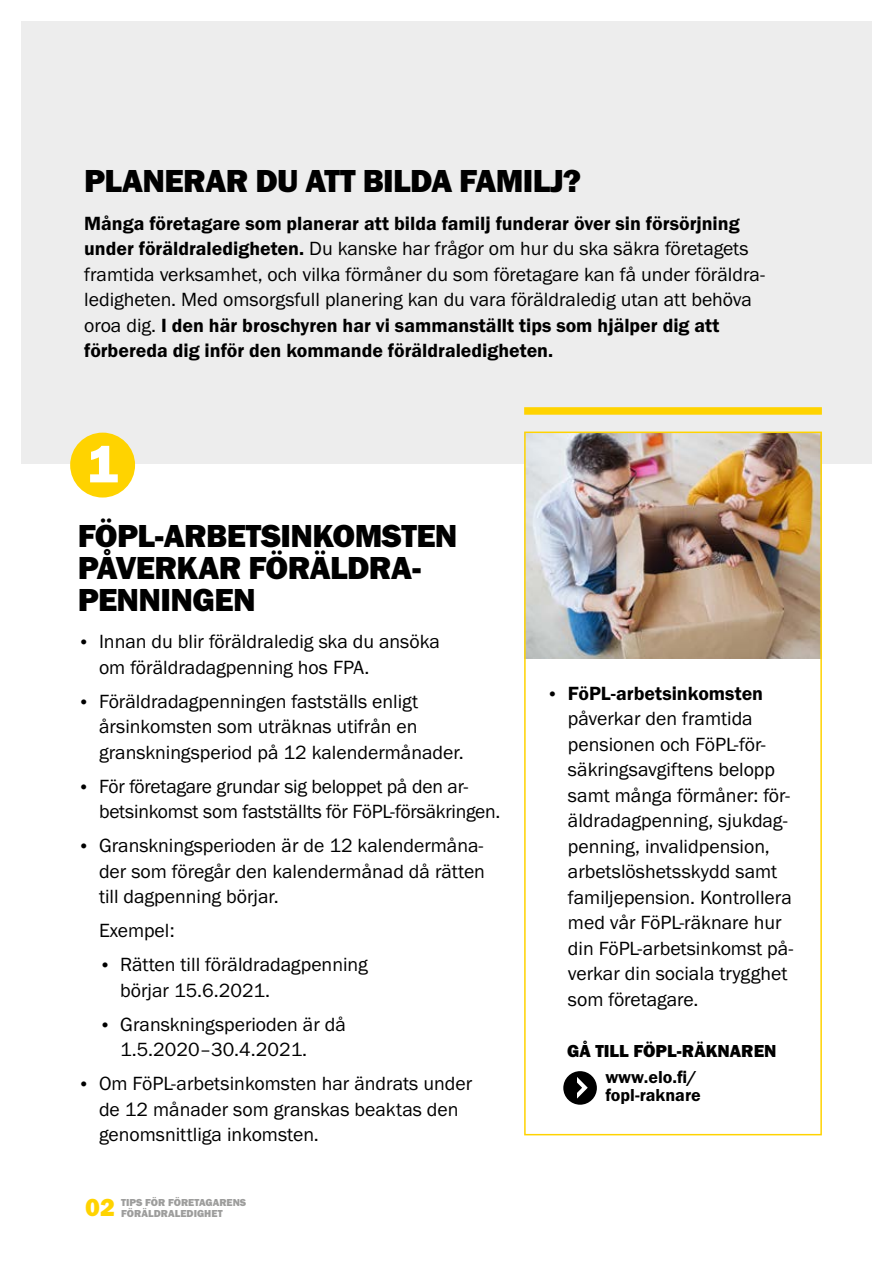
<style>
.page{position:relative;width:893px;height:1263px;background:#fff}
.page>*{position:absolute;margin:0;border:0;box-sizing:border-box;transform-origin:0 0}
.VÄLIOTSIKKO_HEAVY_17{font:33px/32.1px "Franklin Gothic URW Hea";letter-spacing:-.02em;color:#000}
.t1{font:25.5px "Franklin Gothic URW Hea";color:#ffd300}
.KIRJALEIPIS_12_14_L{font:19.8px/25.5px "Franklin Gothic URW Boo";color:#000}
.KIRJALEIPIS_12_14_A{font:19.8px/25.5px "Franklin Gothic URW Dem";color:#000}
.KIRJALEIPIS_12_14_A-2{font:18px/18px "Franklin Gothic URW Dem";color:#000}
.KIRJALEIPIS_12_14_A-3{font:18px "Franklin Gothic URW Hea";color:#000}
.t2{font:10.5px "Franklin Gothic URW Hea";color:#9d9d9c}
.s1{font-family:"Franklin Gothic URW Boo"}
.s2{font-size:18px}
.s3{font-family:"Franklin Gothic URW Dem"}
</style>
<div class="page">
<div style="left:21px;top:21px;width:851px;height:443px;background:#ededed"></div>
<img style="left:527px;top:435px;width:292px;height:223px">
<div style="left:524px;top:432px;width:298px;height:703px;border:2px solid #ffd300"></div>
<div style="left:524px;top:407px;width:298px;height:8px;background:#ffd300"></div>
<svg style="left:70px;top:433px;width:65px;height:64px"></svg>
<div style="left:563px;top:1071px;width:34px;height:34px;background:#000;border-radius:50%"></div>
<svg style="left:570px;top:1072px;width:20px;height:31px"></svg>
<div style="left:571px;top:1076px;width:6px;height:24px;background:#000"></div>
<p class="VÄLIOTSIKKO_HEAVY_17" style="left:84px;top:164px;width:498px">PLANERAR DU ATT BILDA FAMILJ?</p>
<p class="KIRJALEIPIS_12_14_A" style="left:84px;top:210px;width:682px">Många företagare som planerar att bilda familj funderar över sin försörjning under föräldraledigheten. <span class="s1">Du kanske har frågor om hur du ska säkra företagets framtida verksamhet, och vilka förmåner du som företagare kan få under föräldra&shy;ledigheten. Med omsorgsfull planering kan du vara föräldraledig utan att behöva oroa dig.</span> I den här broschyren har vi sammanställt tips som hjälper dig att förbereda dig inför den kommande föräldraledigheten.</p>
<p class="VÄLIOTSIKKO_HEAVY_17" style="left:78px;top:518px;width:381px">FÖPL-ARBETSINKOMSTEN<br>PÅVERKAR FÖRÄLDRA-<br>PENNINGEN</p>
<p class="KIRJALEIPIS_12_14_L" style="left:99px;top:628px;width:342px;text-indent:-21px"><span class="s2">•</span> Innan du blir föräldraledig ska du ansöka om föräldradagpenning hos FPA.</p>
<p class="KIRJALEIPIS_12_14_L" style="left:99px;top:688px;width:366px;text-indent:-21px"><span class="s2">•</span> Föräldradagpenningen fastställs enligt årsinkomsten som uträknas utifrån en granskningsperiod på 12 kalendermånader.</p>
<p class="KIRJALEIPIS_12_14_L" style="left:99px;top:773px;width:403px;text-indent:-21px"><span class="s2">•</span> För företagare grundar sig beloppet på den ar&shy;betsinkomst som fastställts för FöPL-försäkringen.</p>
<p class="KIRJALEIPIS_12_14_L" style="left:99px;top:832px;width:388px;text-align:justify;text-indent:-21px"><span class="s2">•</span> Granskningsperioden är de 12 kalendermåna&shy;der som föregår den kalendermånad då rätten till dagpenning börjar.</p>
<p class="KIRJALEIPIS_12_14_L" style="left:99px;top:917px;width:77px">Exempel:</p>
<p class="KIRJALEIPIS_12_14_L" style="left:120px;top:951px;width:249px;text-indent:-21px"><span class="s2">•</span> Rätten till föräldradagpenning börjar 15.6.2021.</p>
<p class="KIRJALEIPIS_12_14_L" style="left:120px;top:1011px;width:227px;text-indent:-21px"><span class="s2">•</span> Granskningsperioden är då<br>1.5.2020–30.4.2021.</p>
<p class="KIRJALEIPIS_12_14_L" style="left:99px;top:1070px;width:375px;text-indent:-21px"><span class="s2">•</span> Om FöPL-arbetsinkomsten har ändrats under de 12 månader som granskas beaktas den genomsnittliga inkomsten.</p>
<p class="t2" style="left:121px;top:1196px;width:127px">TIPS FÖR FÖRETAGARENS</p>
<p class="t1" style="left:85px;top:1191px;width:31px">02</p>
<p class="t2" style="left:121px;top:1207px;width:103px">FÖRÄLDRALEDIGHET</p>
<p class="KIRJALEIPIS_12_14_L" style="left:568px;top:680px;width:227px;text-indent:-21px"><span class="s2">•</span> <span class="s3">FöPL-arbetsinkomsten </span>påverkar den framtida pensionen och FöPL-för&shy;säkringsavgiftens belopp samt många förmåner: för&shy;äldradagpenning, sjukdag&shy;penning, invalidpension, arbetslöshetsskydd samt familjepension. Kontrollera med vår FöPL-räknare hur din FöPL-arbetsinkomst på&shy;verkar din sociala trygghet som företagare.</p>
<p class="KIRJALEIPIS_12_14_A-3" style="left:567px;top:1039px;width:211px">GÅ TILL FÖPL-RÄKNAREN</p>
<p class="KIRJALEIPIS_12_14_A-2" style="left:605px;top:1068px;width:97px">www.elo.fi/ fopl-raknare</p>
</div>
